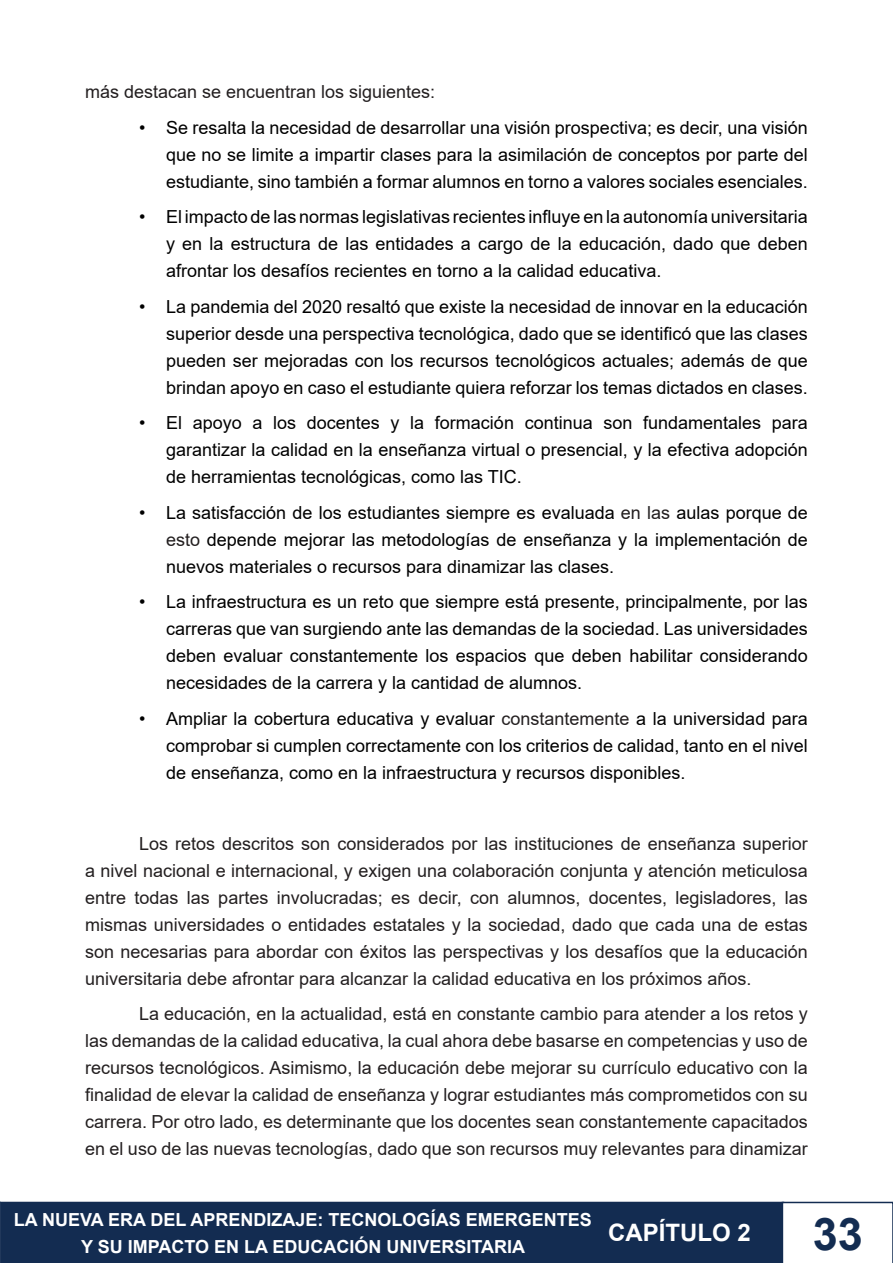
<style>
.page{position:relative;width:893px;height:1263px;background:#fff}
.page>*{position:absolute;margin:0;border:0;box-sizing:border-box;transform-origin:0 0}
.t1{font:700 45px "Arial";color:#132c51}
.t2{font:700 24px "Arial";color:#fff}
.t3{font:18px/27px "Arial";color:#000;text-align:justify}
.t4{font:18px/27px "Arial";color:#231f20;text-align:justify}
.t5{font:700 18px/27px "Arial";color:#fff;text-align:center}
.s1{color:#231f20}
</style>
<div class="page">
<div style="left:1px;top:1202px;width:782px;height:60px;background:#132c51"></div>
<div style="left:0;top:1202px;width:784px;height:61px;border:2px solid #132c51"></div>
<svg style="left:0;top:1202px;width:1px;height:61px"></svg>
<svg style="left:782px;top:1202px;width:111px;height:61px"></svg>
<p class="t4" style="left:85px;top:78px;width:352px">más destacan se encuentran los siguientes:</p>
<p class="t3" style="left:166px;top:114px;width:643px;text-indent:-27px">• Se resalta la necesidad de desarrollar una visión prospectiva; es decir, una visión que no se limite a impartir clases para la asimilación de conceptos por parte del estudiante, sino también a formar alumnos en torno a valores sociales esenciales.</p>
<p class="t3" style="left:166px;top:203px;width:643px;text-indent:-27px">• El impacto de las normas legislativas recientes influye en la autonomía universitaria y en la estructura de las entidades a cargo de la educación, dado que deben afrontar los desafíos recientes en torno a la calidad educativa.</p>
<p class="t3" style="left:166px;top:293px;width:643px;text-indent:-27px">• La pandemia del 2020 resaltó que existe la necesidad de innovar en la educación superior desde una perspectiva tecnológica, dado que se identificó que las clases pueden ser mejoradas con los recursos tecnológicos actuales; además de que brindan apoyo en caso el estudiante quiera reforzar los temas dictados en clases.</p>
<p class="t3" style="left:166px;top:409px;width:643px;text-indent:-27px">• El apoyo a los docentes y la formación continua son fundamentales para garantizar la calidad en la enseñanza virtual o presencial, y la efectiva adopción de herramientas tecnológicas, como las TIC.</p>
<p class="t3" style="left:166px;top:499px;width:643px;text-indent:-27px">• La satisfacción de los estudiantes siempre es evaluada <span class="s1">en las</span> aulas porque de <span class="s1">esto</span> depende mejorar las metodologías de enseñanza y la implementación de nuevos materiales o recursos para dinamizar las clases.</p>
<p class="t3" style="left:166px;top:588px;width:643px;text-indent:-27px">• La infraestructura es un reto que siempre está presente, principalmente, por las carreras que van surgiendo ante las demandas de la sociedad. Las universidades deben evaluar constantemente los espacios que deben habilitar considerando necesidades de la carrera y la cantidad de alumnos.</p>
<p class="t3" style="left:166px;top:705px;width:643px;text-indent:-27px">• Ampliar la cobertura educativa y evaluar <span class="s1">constantemente</span> a la universidad para comprobar si cumplen correctamente con los criterios de calidad, tanto en el nivel de enseñanza, como en la infraestructura y recursos disponibles.</p>
<p class="t4" style="left:85px;top:830px;width:724px;text-indent:54px">Los retos descritos son considerados por las instituciones de enseñanza superior a nivel nacional e internacional, y exigen una colaboración conjunta y atención meticulosa entre todas las partes involucradas; es decir, con alumnos, docentes, legisladores, las mismas universidades o entidades estatales y la sociedad, dado que cada una de estas son necesarias para abordar con éxitos las perspectivas y los desafíos que la educación universitaria debe afrontar para alcanzar la calidad educativa en los próximos años.</p>
<p class="t4" style="left:85px;top:1000px;width:724px;text-indent:54px">La educación, en la actualidad, está en constante cambio para atender a los retos y las demandas de la calidad educativa, la cual ahora debe basarse en competencias y uso de recursos tecnológicos. Asimismo, la educación debe mejorar su currículo educativo con la finalidad de elevar la calidad de enseñanza y lograr estudiantes más comprometidos con su carrera. Por otro lado, es determinante que los docentes sean constantemente capacitados en el uso de las nuevas tecnologías, dado que son recursos muy relevantes para dinamizar</p>
<p class="t5" style="left:14px;top:1206px;width:579px">LA NUEVA ERA DEL APRENDIZAJE: TECNOLOGÍAS EMERGENTES<br>Y SU IMPACTO EN LA EDUCACIÓN UNIVERSITARIA</p>
<h2 class="t2" style="left:608px;top:1216px;width:144px">CAPÍTULO 2</h2>
<h1 class="t1" style="left:813px;top:1202px;width:52px">33</h1>
</div>
